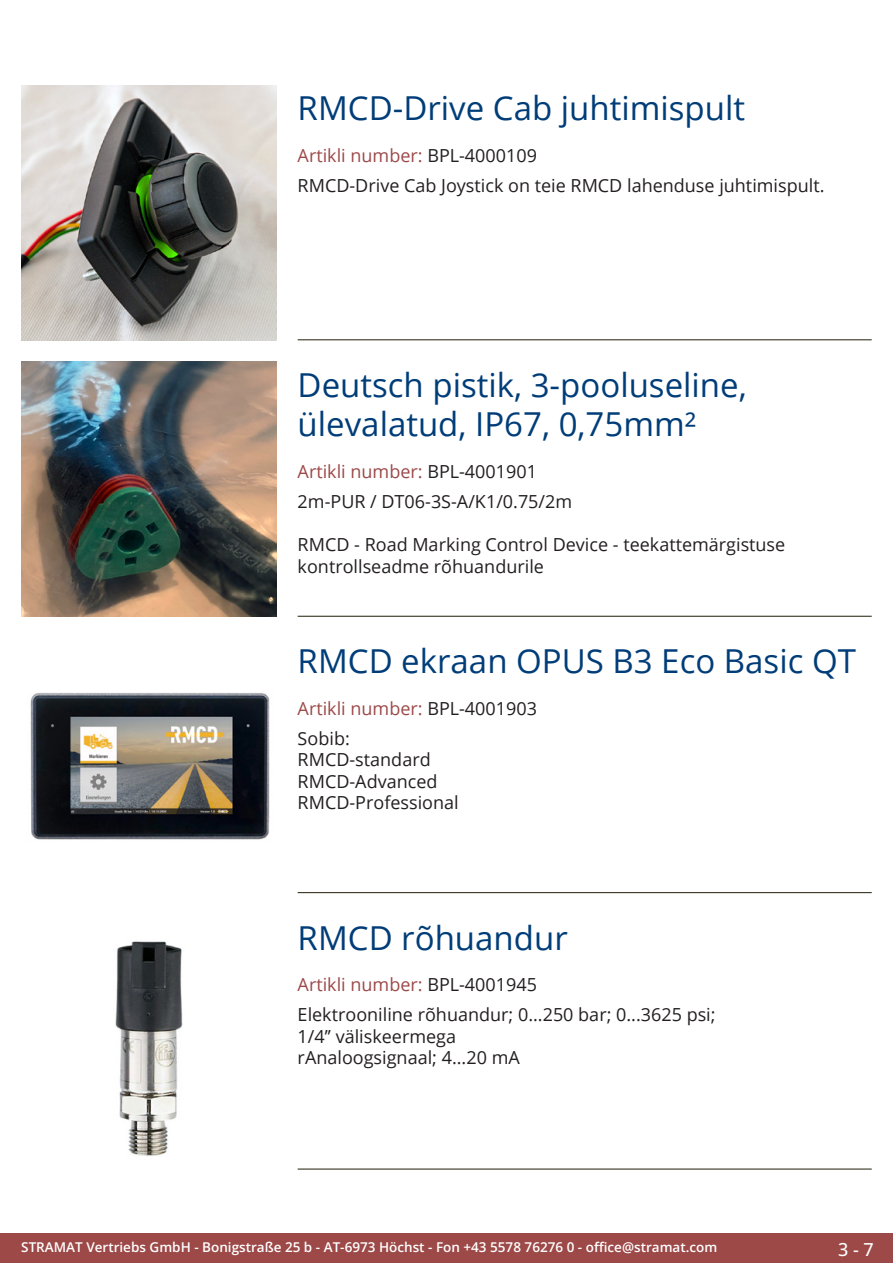
<style>
.page{position:relative;width:893px;height:1263px;background:#fff}
.page>*{position:absolute;margin:0;border:0;box-sizing:border-box;transform-origin:0 0}
.Produkttitel{font:33px/39.6px "Open Sans";color:#003d78}
.Beschreibung_Text{font:18px/21.6px "Open Sans";color:#231f20}
.TechDaten_Überschrif{font:18px "Open Sans";color:#9c4948}
.t1{font:500 18px "Open Sans";color:#fff}
.t2{font:600 13.5px "Open Sans";color:#fff}
.s1{color:#231f20}
</style>
<div class="page">
<div style="left:0;top:1233px;width:893px;height:30px;background:#9c4948"></div>
<hr style="left:298px;top:340px;width:574px;height:1px;background:#201d08">
<hr style="left:298px;top:616px;width:574px;height:1px;background:#201d08">
<hr style="left:298px;top:892px;width:574px;height:1px;background:#201d08">
<hr style="left:298px;top:1169px;width:574px;height:1px;background:#201d08">
<img style="left:21px;top:85px;width:255px;height:255px">
<img style="left:21px;top:361px;width:255px;height:256px">
<img style="left:30px;top:693px;width:240px;height:147px">
<img style="left:115px;top:941px;width:68px;height:215px">
<p class="Produkttitel" style="left:298px;top:88px;width:449px">RMCD-Drive Cab juhtimispult</p>
<p class="TechDaten_Überschrif" style="left:298px;top:143px;width:241px">Artikli number: <span class="s1">BPL-4000109</span></p>
<p class="Beschreibung_Text" style="left:298px;top:174px;width:528px">RMCD-Drive Cab Joystick on teie RMCD lahenduse juhtimispult.</p>
<p class="Produkttitel" style="left:298px;top:364px;width:451px">Deutsch pistik, 3-pooluseline, ülevalatud, IP67, 0,75mm²</p>
<p class="TechDaten_Überschrif" style="left:298px;top:459px;width:241px">Artikli number: <span class="s1">BPL-4001901</span></p>
<p class="Beschreibung_Text" style="left:298px;top:490px;width:276px">2m-PUR / DT06-3S-A/K1/0.75/2m</p>
<p class="Beschreibung_Text" style="left:298px;top:533px;width:489px">RMCD - Road Marking Control Device - teekattemärgistuse kontrollseadme rõhuandurile</p>
<p class="Produkttitel" style="left:298px;top:640px;width:560px">RMCD ekraan OPUS B3 Eco Basic QT</p>
<p class="TechDaten_Überschrif" style="left:298px;top:696px;width:241px">Artikli number: <span class="s1">BPL-4001903</span></p>
<p class="Beschreibung_Text" style="left:298px;top:727px;width:163px">Sobib:<br>RMCD-standard<br>RMCD-Advanced<br>RMCD-Professional</p>
<p class="Produkttitel" style="left:298px;top:917px;width:272px">RMCD rõhuandur</p>
<p class="TechDaten_Überschrif" style="left:298px;top:972px;width:241px">Artikli number: <span class="s1">BPL-4001945</span></p>
<p class="Beschreibung_Text" style="left:298px;top:1003px;width:419px">Elektrooniline rõhuandur; 0...250 bar; 0...3625 psi;<br>1/4’’ väliskeermega<br>rAnaloogsignaal; 4...20 mA</p>
<p class="t2" style="left:21px;top:1238px;width:698px">STRAMAT Vertriebs GmbH - Bonigstraße 25 b - AT-6973 Höchst - Fon +43 5578 76276 0 - office@stramat.com</p>
<p class="t1" style="left:838px;top:1237px;width:37px">3 - 7</p>
</div>
